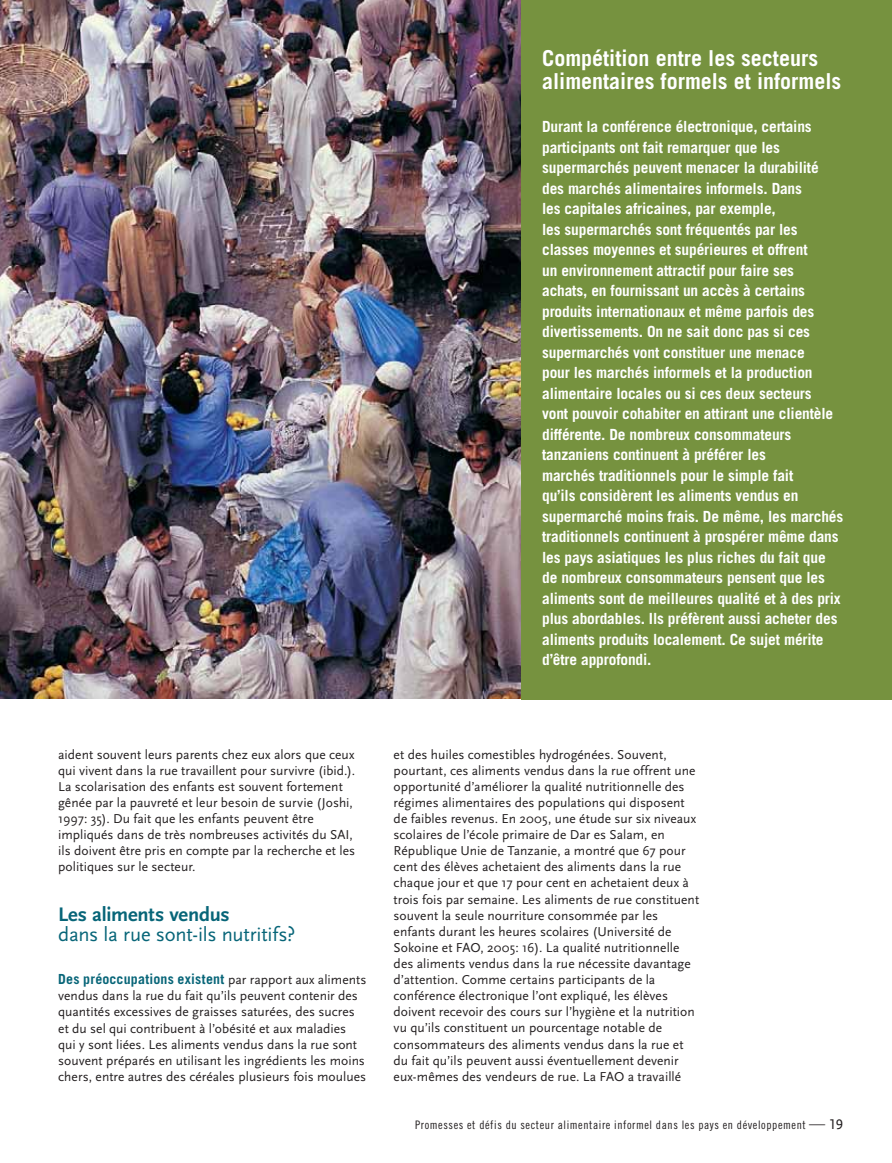
<style>
.page{position:relative;width:892px;height:1163px;background:#fff}
.page>*{position:absolute;margin:0;border:0;box-sizing:border-box;transform-origin:0 0}
.t1{font:700 21.9px/22.6px "Trade Gothic";color:#fff}
.t2{font:20.55px "Scala Sans";letter-spacing:-.01em;color:#076578}
.t3{font:700 20.55px "Scala Sans";letter-spacing:-.01em;color:#076578}
.t4{font:700 15.45px/20.5px "Trade Gothic";letter-spacing:-.01em;color:#fff}
.t5{font:700 13.95px "Trade Gothic";letter-spacing:.01em;color:#076578}
.t6{font:13.5px/16px "Scala Sans";color:#231f20}
.t7{font:11.7px "Trade Gothic Cond Eighteen";letter-spacing:.05em;color:#231f20}
.s1{font-family:"Scala Sans";font-weight:400;font-size:13.5px;color:#231f20}
.s2{font-size:16.05px}
.s3{font-family:"Scala Sans Caps";font-size:14.7px}
</style>
<div class="page">
<img style="left:0;top:0;width:521px;height:699px">
<div style="left:521px;top:0;width:370px;height:700px;background:#76923f"></div>
<h1 class="t1" style="left:542px;top:49px;width:300px">Compétition entre les secteurs alimentaires formels et informels</h1>
<p class="t4" style="left:542px;top:118px;width:302px">Durant la conférence électronique, certains participants ont fait remarquer que les supermarchés peuvent menacer la durabilité des marchés alimentaires informels. Dans<br>les capitales africaines, par exemple,<br>les supermarchés sont fréquentés par les classes moyennes et supérieures et offrent<br>un environnement attractif pour faire ses<br>achats, en fournissant un accès à certains produits internationaux et même parfois des divertissements. On ne sait donc pas si ces supermarchés vont constituer une menace<br>pour les marchés informels et la production alimentaire locales ou si ces deux secteurs<br>vont pouvoir cohabiter en attirant une clientèle différente. De nombreux consommateurs tanzaniens continuent à préférer les<br>marchés traditionnels pour le simple fait<br>qu’ils considèrent les aliments vendus en supermarché moins frais. De même, les marchés traditionnels continuent à prospérer même dans les pays asiatiques les plus riches du fait que de nombreux consommateurs pensent que les aliments sont de meilleures qualité et à des prix plus abordables. Ils préfèrent aussi acheter des aliments produits localement. Ce sujet mérite d’être approfondi.</p>
<p class="t6" style="left:58px;top:747px;width:298px">aident souvent leurs parents chez eux alors que ceux qui vivent dans la rue travaillent pour survivre (ibid.).<br>La scolarisation des enfants est souvent fortement gênée par la pauvreté et leur besoin de survie (Joshi, 1997: 35). Du fait que les enfants peuvent être impliqués dans de très nombreuses activités du SAI, ils doivent être pris en compte par la recherche et les politiques sur le secteur.</p>
<h2 class="t3" style="left:58px;top:906px;width:173px">Les aliments vendus</h2>
<h2 class="t2" style="left:58px;top:925px;width:239px">dans la rue sont-ils nutritifs?</h2>
<p class="t5" style="left:58px;top:974px;width:310px">Des préoccupations existent <span class="s1">par rapport aux aliments</span></p>
<p class="t6" style="left:58px;top:988px;width:309px">vendus dans la rue du fait qu’ils peuvent contenir des quantités excessives de graisses saturées, des sucres et du sel qui contribuent à l’obésité et aux maladies qui y sont liées. Les aliments vendus dans la rue sont souvent préparés en utilisant les ingrédients les moins chers, entre autres des céréales plusieurs fois moulues</p>
<p class="t6" style="left:393px;top:747px;width:307px">et des huiles comestibles hydrogénées. Souvent, pourtant, ces aliments vendus dans la rue offrent une opportunité d’améliorer la qualité nutritionnelle des régimes alimentaires des populations qui disposent de faibles revenus. En 2005, une étude sur six niveaux scolaires de l’école primaire de Dar es Salam, en République Unie de Tanzanie, a montré que 67 pour cent des élèves achetaient des aliments dans la rue chaque jour et que 17 pour cent en achetaient deux à trois fois par semaine. Les aliments de rue constituent souvent la seule nourriture consommée par les enfants durant les heures scolaires (Université de Sokoine et FAO, 2005: 16). La qualité nutritionnelle des aliments vendus dans la rue nécessite davantage d’attention. Comme certains participants de la conférence électronique l’ont expliqué, les élèves doivent recevoir des cours sur l’hygiène et la nutrition vu qu’ils constituent un pourcentage notable de consommateurs des aliments vendus dans la rue et du fait qu’ils peuvent aussi éventuellement devenir eux-mêmes des vendeurs de rue. La FAO a travaillé</p>
<p class="t7" style="left:415px;top:1120px;width:429px">Promesses et défis du secteur alimentaire informel dans les pays en développement <span class="s2">—</span> <span class="s3">19</span></p>
</div>
